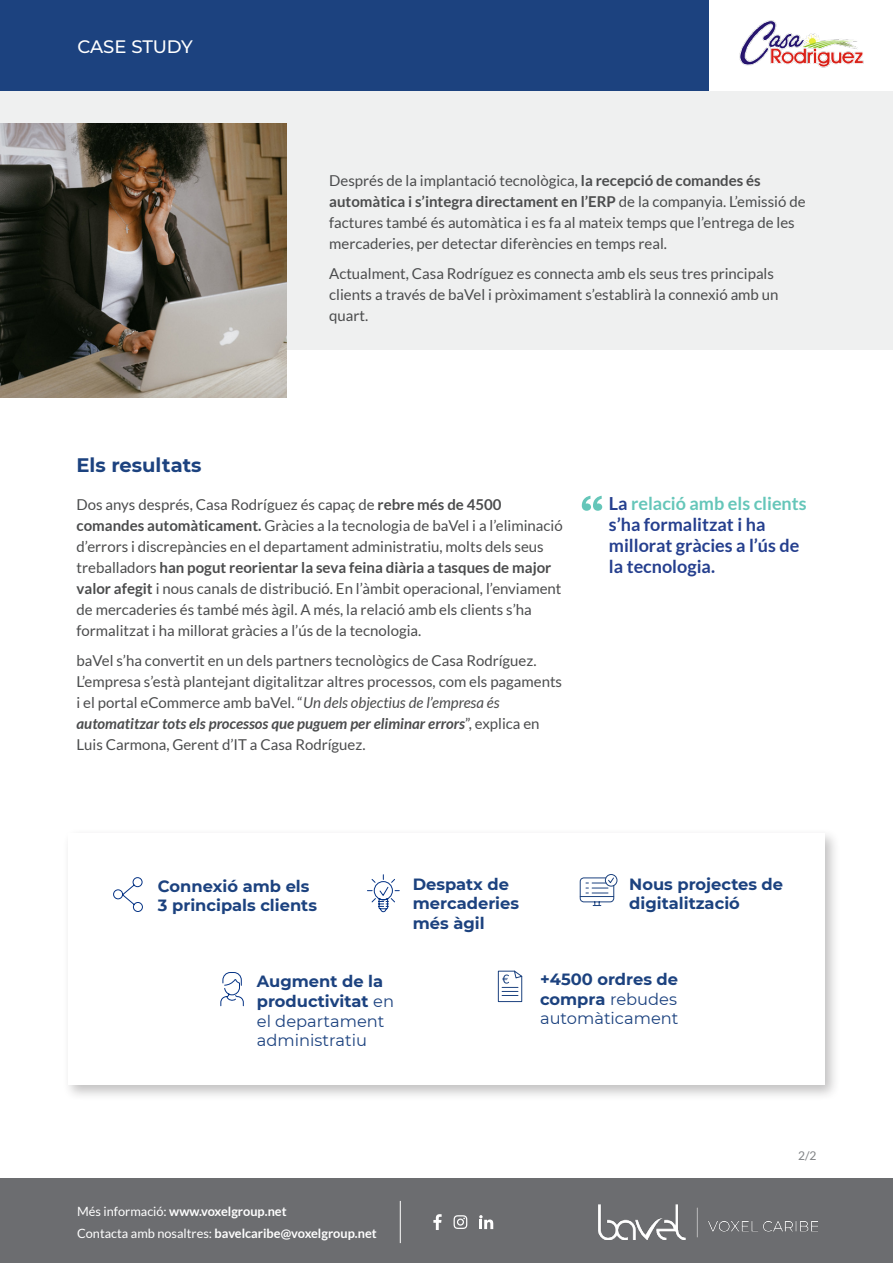
<style>
.page{position:relative;width:893px;height:1263px;background:#fff}
.page>*{position:absolute;margin:0;border:0;box-sizing:border-box;transform-origin:0 0}
.Subtítulos{font:700 19.5px "Montserrat";color:#1c427f}
.t1{font:700 18px/21px "Lato";color:#253f8e}
.t2{font:500 18px "Montserrat";letter-spacing:-.01em;color:#fff}
.t3{font:16.35px/19.5px "Montserrat";color:#1c427f}
.t4{font:700 16.35px/19.5px "Montserrat";color:#1c427f}
.t5{font:15px/21px "Lato";color:#4b4c4d}
.t6{font:700 12.75px "Lato";color:#fff}
.t7{font:12px "Lato";color:#808285}
.s1{font-weight:700}
.s2{font-style:italic}
.s3{font-weight:700;font-style:italic}
.s4{color:#65c6b9}
.s5{font-weight:400}
</style>
<div class="page">
<div style="left:62px;top:827px;width:778px;height:274px;background:#231f20;opacity:.28"></div>
<div style="left:68px;top:833px;width:757px;height:252px;background:#fff"></div>
<div style="left:0;top:85px;width:893px;height:265px;background:#eff0f0"></div>
<svg style="left:220px;top:972px;width:24px;height:35px"></svg>
<svg style="left:582px;top:496px;width:20px;height:15px"></svg>
<div style="left:0;top:0;width:893px;height:90px;background:#1c427f"></div>
<svg style="left:579px;top:874px;width:39px;height:32px"></svg>
<img style="left:0;top:123px;width:286px;height:275px">
<div style="left:0;top:1179px;width:893px;height:84px;background:#6c6d70"></div>
<img style="left:599px;top:1204px;width:219px;height:35px">
<svg style="left:497px;top:970px;width:26px;height:32px"></svg>
<svg style="left:113px;top:877px;width:30px;height:35px"></svg>
<svg style="left:367px;top:874px;width:33px;height:39px"></svg>
<div style="left:709px;top:0;width:184px;height:91px;background:#fff"></div>
<img style="left:739px;top:20px;width:125px;height:48px">
<hr style="left:400px;top:1201px;width:1px;height:42px;background:#fff">
<svg style="left:479px;top:1215px;width:14px;height:14px"></svg>
<svg style="left:454px;top:1215px;width:13px;height:14px"></svg>
<svg style="left:433px;top:1214px;width:9px;height:16px"></svg>
<p class="t2" style="left:77px;top:34px;width:117px">CASE STUDY</p>
<p class="t5" style="left:329px;top:170px;width:478px">Després de la implantació tecnològica, <span class="s1">la recepció de comandes és automàtica i s’integra directament en l’ERP</span> de la companyia. L’emissió de factures també és automàtica i es fa al mateix temps que l’entrega de les mercaderies, per detectar diferències en temps real.</p>
<p class="t5" style="left:329px;top:263px;width:451px">Actualment, Casa Rodríguez es connecta amb els seus tres principals clients a través de baVel i pròximament s’establirà la connexió amb un quart.</p>
<p class="Subtítulos" style="left:77px;top:451px;width:127px">Els resultats</p>
<p class="t5" style="left:77px;top:494px;width:488px">Dos anys després, Casa Rodríguez és capaç de <span class="s1">rebre més de 4500 comandes automàticament.</span> Gràcies a la tecnologia de baVel i a l’eliminació d’errors i discrepàncies en el departament administratiu, molts dels seus treballadors <span class="s1">han pogut reorientar la seva feina diària a tasques de major valor afegit</span> i nous canals de distribució. En l’àmbit operacional, l’enviament de mercaderies és també més àgil. A més, la relació amb els clients s’ha formalitzat i ha millorat gràcies a l’ús de la tecnologia.</p>
<p class="t5" style="left:77px;top:650px;width:487px">baVel s’ha convertit en un dels partners tecnològics de Casa Rodríguez.<br>L’empresa s’està plantejant digitalitzar altres processos, com els pagaments i el portal eCommerce amb baVel. “<span class="s2">Un dels objectius de l’empresa és </span><span class="s3">automatitzar tots els processos que puguem per eliminar errors</span>”, explica en Luis Carmona, Gerent d’IT a Casa Rodríguez.</p>
<p class="t1" style="left:609px;top:493px;width:199px">La <span class="s4">relació amb els clients </span>s’ha formalitzat i ha millorat gràcies a l’ús de la tecnologia.</p>
<p class="t4" style="left:158px;top:875px;width:161px">Connexió amb els<br>3 principals clients</p>
<p class="t4" style="left:413px;top:873px;width:108px">Despatx de mercaderies més àgil</p>
<p class="t4" style="left:629px;top:873px;width:155px">Nous projectes de digitalització</p>
<p class="t3" style="left:257px;top:971px;width:139px"><span class="s1">Augment de la productivitat</span> en el departament administratiu</p>
<p class="t6" style="left:77px;top:1204px;width:211px"><span class="s5">Més informació:</span> www.voxelgroup.net</p>
<p class="t6" style="left:77px;top:1226px;width:301px"><span class="s5">Contacta amb nosaltres:</span> bavelcaribe@voxelgroup.net</p>
<p class="t3" style="left:540px;top:969px;width:140px;text-align:justify"><span class="s1">+4500 ordres de compra</span> rebudes automàticament</p>
<p class="t7" style="left:798px;top:1149px;width:20px">2/2</p>
</div>
